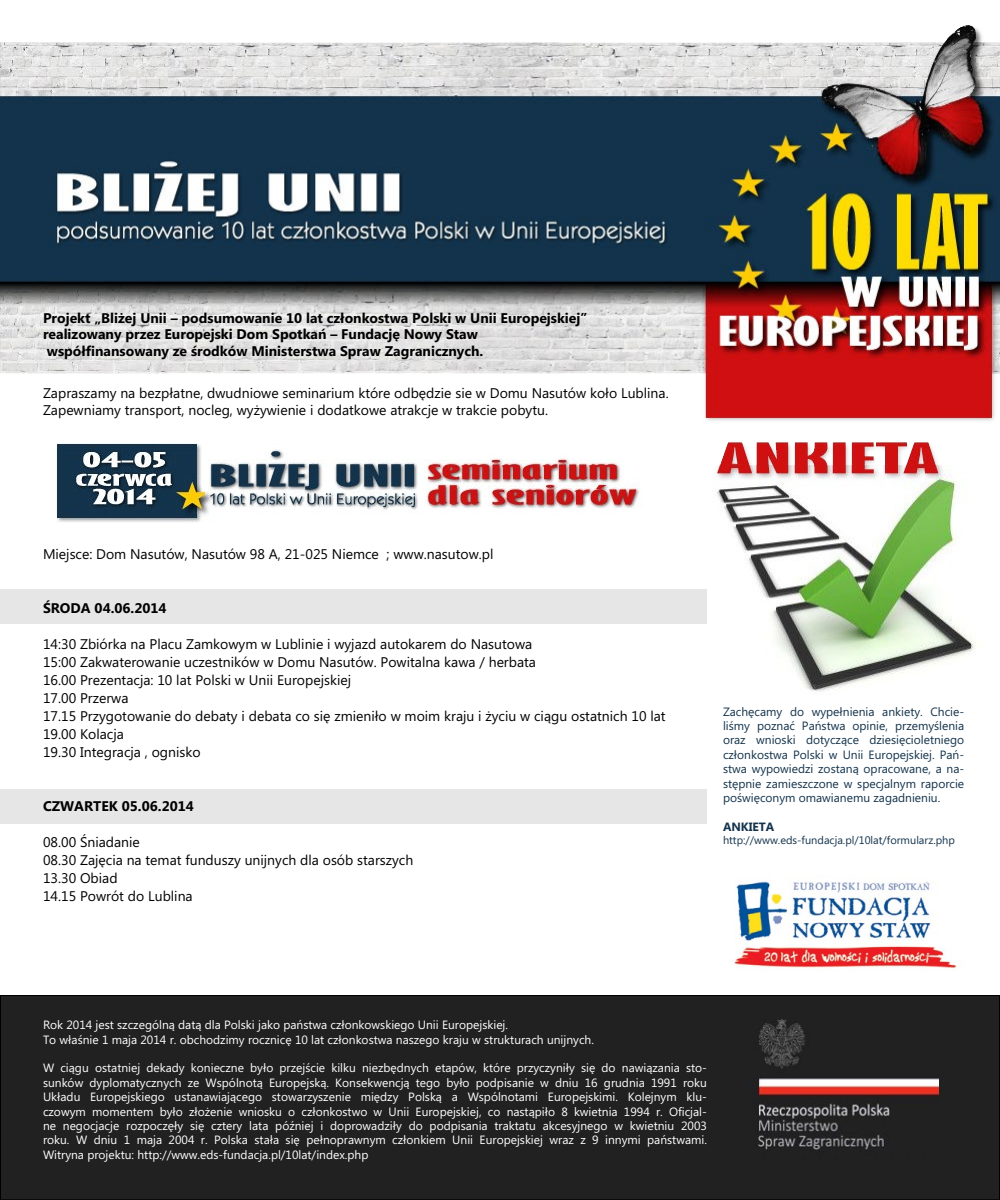
<style>
.page{position:relative;width:1000px;height:1200px;background:#fff}
.page>*{position:absolute;margin:0;border:0;box-sizing:border-box;transform-origin:0 0}
.t1{font:14px/18px "Microsoft Phags Pa";color:#000}
.t2{font:700 14px/16.8px "Microsoft Phags Pa";color:#000}
.t3{font:12px/14.4px "Microsoft Phags Pa";color:#fff}
.t4{font:12px/14.4px "Microsoft Phags Pa";color:#13334c;text-align:justify}
.t5{font:700 12px "Microsoft Phags Pa";color:#13334c}
.t6{font:11px "Microsoft Phags Pa";color:#13334c}
</style>
<div class="page">
<div style="left:0;top:789px;width:706px;height:35px;background:#e6e6e6"></div>
<div style="left:0;top:589px;width:706px;height:35px;background:#e6e6e6"></div>
<div style="left:0;top:996px;width:1000px;height:204px;background:#212121"></div>
<div style="left:0;top:995px;width:1000px;height:205px;border:1px solid #000"></div>
<img style="left:0;top:25px;width:1000px;height:396px">
<img style="left:715px;top:442px;width:261px;height:250px">
<img style="left:757px;top:1019px;width:181px;height:131px">
<img style="left:734px;top:881px;width:223px;height:88px">
<img style="left:56px;top:443px;width:583px;height:80px">
<p class="t2" style="left:43px;top:308px;width:546px">Projekt „Bliżej Unii – podsumowanie 10 lat członkostwa Polski w Unii Europejskiej” realizowany przez Europejski Dom Spotkań – Fundację Nowy Staw współfinansowany ze środków Ministerstwa Spraw Zagranicznych.</p>
<p class="t1" style="left:43px;top:384px;width:627px;line-height:16.8px">Zapraszamy na bezpłatne, dwudniowe seminarium które odbędzie sie w Domu Nasutów koło Lublina.<br>Zapewniamy transport, nocleg, wyżywienie i dodatkowe atrakcje w trakcie pobytu.</p>
<p class="t1" style="left:43px;top:545px;width:452px">Miejsce: Dom Nasutów, Nasutów 98 A, 21-025 Niemce ; www.nasutow.pl</p>
<p class="t2" style="left:43px;top:599px;width:125px">ŚRODA 04.06.2014</p>
<p class="t1" style="left:43px;top:635px;width:624px">14:30 Zbiórka na Placu Zamkowym w Lublinie i wyjazd autokarem do Nasutowa<br>15:00 Zakwaterowanie uczestników w Domu Nasutów. Powitalna kawa / herbata<br>16.00 Prezentacja: 10 lat Polski w Unii Europejskiej<br>17.00 Przerwa<br>17.15 Przygotowanie do debaty i debata co się zmieniło w moim kraju i życiu w ciągu ostatnich 10 lat 19.00 Kolacja<br>19.30 Integracja , ognisko</p>
<p class="t2" style="left:43px;top:797px;width:152px">CZWARTEK 05.06.2014</p>
<p class="t1" style="left:43px;top:833px;width:372px">08.00 Śniadanie<br>08.30 Zajęcia na temat funduszy unijnych dla osób starszych<br>13.30 Obiad<br>14.15 Powrót do Lublina</p>
<p class="t4" style="left:723px;top:704px;width:243px">Zachęcamy do wypełnienia ankiety. Chcie&shy;liśmy poznać Państwa opinie, przemyślenia oraz wnioski dotyczące dziesięcioletniego członkostwa Polski w Unii Europejskiej. Pań&shy;stwa wypowiedzi zostaną opracowane, a na&shy;stępnie zamieszczone w specjalnym raporcie poświęconym omawianemu zagadnieniu.</p>
<p class="t5" style="left:723px;top:818px;width:53px">ANKIETA</p>
<p class="t6" style="left:723px;top:833px;width:233px">http://www.eds-fundacja.pl/10lat/formularz.php</p>
<p class="t3" style="left:43px;top:1017px;width:552px">Rok 2014 jest szczególną datą dla Polski jako państwa członkowskiego Unii Europejskiej.<br>To właśnie 1 maja 2014 r. obchodzimy rocznicę 10 lat członkostwa naszego kraju w strukturach unijnych.</p>
<p class="t3" style="left:43px;top:1060px;width:666px;text-align:justify">W ciągu ostatniej dekady konieczne było przejście kilku niezbędnych etapów, które przyczyniły się do nawiązania sto&shy;sunków dyplomatycznych ze Wspólnotą Europejską. Konsekwencją tego było podpisanie w dniu 16 grudnia 1991 roku Układu Europejskiego ustanawiającego stowarzyszenie między Polską a Wspólnotami Europejskimi. Kolejnym klu&shy;czowym momentem było złożenie wniosku o członkostwo w Unii Europejskiej, co nastąpiło 8 kwietnia 1994 r. Oficjal&shy;ne negocjacje rozpoczęły się cztery lata później i doprowadziły do podpisania traktatu akcesyjnego w kwietniu 2003 roku. W dniu 1 maja 2004 r. Polska stała się pełnoprawnym członkiem Unii Europejskiej wraz z 9 innymi państwami.<br>Witryna projektu: http://www.eds-fundacja.pl/10lat/index.php</p>
</div>
